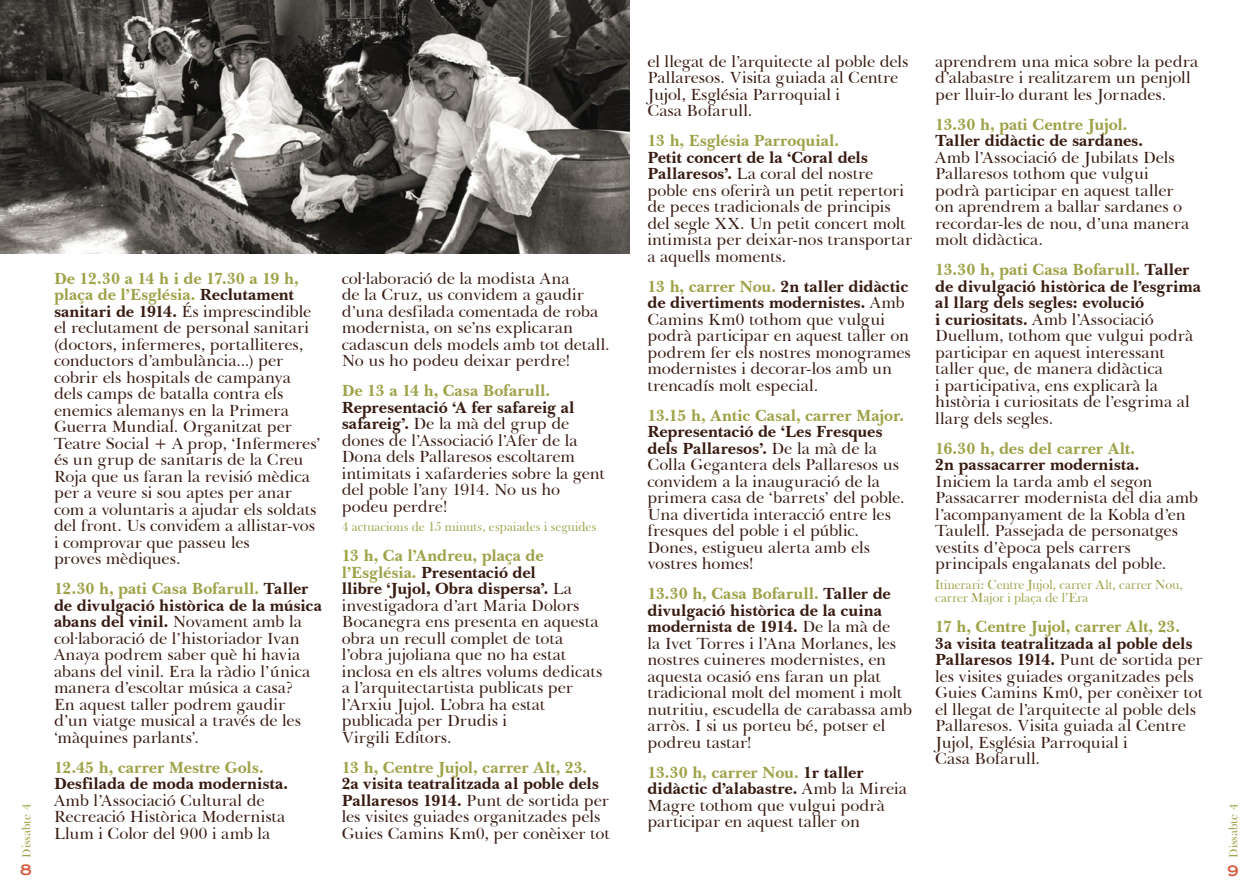
<style>
.page{position:relative;width:1259px;height:893px;background:#fff}
.page>*{position:absolute;margin:0;border:0;box-sizing:border-box;transform-origin:0 0}
.t1{font:16.5px/16.5px "Baskerville BT";letter-spacing:-.005em;color:#381b11}
.t2{font:700 16.5px "Baskerville BT";letter-spacing:-.005em;color:#9ea248}
.t3{font:700 16.5px "Baskerville BT";letter-spacing:-.005em;color:#381b11}
.t4{font:13.5px/13.5px "Bask Old Face";letter-spacing:.01em;color:#9ea248}
.t5{font:13.5px "OPTI Copperplate";color:#d65c41}
.t6{font:12px "Baskerville BT";color:#9ea248}
.s1{font-weight:700;color:#9ea248}
.s2{font-weight:700}
</style>
<div class="page">
<img style="left:0;top:0;width:629px;height:253px">
<p class="t6" style="left:19px;top:858px;width:55px;rotate:-90deg">Dissabte 4</p>
<p class="t5" style="left:20px;top:858px;width:14px">8</p>
<p class="t1" style="left:54px;top:270px;width:268px"><span class="s1">De 12.30 a 14 h i de 17.30 a 19 h, plaça de l’Església.</span> <span class="s2">Reclutament sanitari de 1914.</span> És imprescindible el reclutament de personal sanitari (doctors, infermeres, portalliteres, conductors d’ambulància...) per cobrir els hospitals de campanya dels camps de batalla contra els enemics alemanys en la Primera<br>Guerra Mundial. Organitzat per<br>Teatre Social + A prop, ‘Infermeres’ és un grup de sanitaris de la Creu<br>Roja que us faran la revisió mèdica per a veure si sou aptes per anar com a voluntaris a ajudar els soldats del front. Us convidem a allistar-vos i comprovar que passeu les<br>proves mèdiques.</p>
<p class="t1" style="left:54px;top:581px;width:269px"><span class="s1">12.30 h, pati Casa Bofarull.</span> <span class="s2">Taller de divulgació històrica de la música abans del vinil.</span> Novament amb la col·laboració de l’historiador Ivan<br>Anaya podrem saber què hi havia abans del vinil. Era la ràdio l’única manera d’escoltar música a casa?<br>En aquest taller podrem gaudir d’un viatge musical a través de les ‘màquines parlants’.</p>
<p class="t2" style="left:54px;top:757px;width:211px">12.45 h, carrer Mestre Gols.</p>
<p class="t3" style="left:54px;top:774px;width:236px">Desfilada de moda modernista.</p>
<p class="t1" style="left:54px;top:792px;width:233px">Amb l’Associació Cultural de<br>Recreació Històrica Modernista<br>Llum i Color del 900 i amb la</p>
<p class="t1" style="left:342px;top:270px;width:269px">col·laboració de la modista Ana<br>de la Cruz, us convidem a gaudir d’una desfilada comentada de roba modernista, on se’ns explicaran cadascun dels models amb tot detall.<br>No us ho podeu deixar perdre!</p>
<p class="t2" style="left:342px;top:381px;width:210px">De 13 a 14 h, Casa Bofarull.</p>
<p class="t1" style="left:342px;top:399px;width:265px"><span class="s2">Representació ‘A fer safareig al safareig’.</span> De la mà del grup de dones de l’Associació l’Afer de la<br>Dona dels Pallaresos escoltarem intimitats i xafarderies sobre la gent del poble l’any 1914. No us ho podeu perdre!</p>
<p class="t4" style="left:342px;top:520px;width:256px">4 actuacions de 15 minuts, espaiades i seguides</p>
<p class="t1" style="left:342px;top:548px;width:262px"><span class="s1">13 h, Ca l’Andreu, plaça de l’Església.</span> <span class="s2">Presentació del<br>llibre ‘Jujol, Obra dispersa’.</span> La investigadora d’art Maria Dolors<br>Bocanegra ens presenta en aquesta obra un recull complet de tota l’obra jujoliana que no ha estat inclosa en els altres volums dedicats a l’arquitectartista publicats per l’Arxiu Jujol. L’obra ha estat publicada per Drudis i<br>Virgili Editors.</p>
<p class="t2" style="left:342px;top:757px;width:247px">13 h, Centre Jujol, carrer Alt, 23.</p>
<p class="t1" style="left:342px;top:776px;width:269px"><span class="s2">2a visita teatralitzada al poble dels Pallaresos 1914.</span> Punt de sortida per les visites guiades organitzades pels Guies Camins Km0, per conèixer tot</p>
<p class="t1" style="left:647px;top:53px;width:262px">el llegat de l’arquitecte al poble dels<br>Pallaresos. Visita guiada al Centre<br>Jujol, Església Parroquial i<br>Casa Bofarull.</p>
<p class="t2" style="left:647px;top:130px;width:193px">13 h, Església Parroquial.</p>
<p class="t1" style="left:647px;top:149px;width:266px"><span class="s2">Petit concert de la ‘Coral dels<br>Pallaresos’.</span> La coral del nostre poble ens oferirà un petit repertori de peces tradicionals de principis del segle XX. Un petit concert molt intimista per deixar-nos transportar a aquells moments.</p>
<p class="t1" style="left:647px;top:278px;width:265px"><span class="s1">13 h, carrer Nou.</span> <span class="s2">2n taller didàctic de divertiments modernistes.</span> Amb<br>Camins Km0 tothom que vulgui podrà participar en aquest taller on podrem fer els nostres monogrames modernistes i decorar-los amb un trencadís molt especial.</p>
<p class="t2" style="left:647px;top:405px;width:258px">13.15 h, Antic Casal, carrer Major.</p>
<p class="t1" style="left:647px;top:423px;width:259px"><span class="s2">Representació de ‘Les Fresques dels Pallaresos’.</span> De la mà de la<br>Colla Gegantera dels Pallaresos us convidem a la inauguració de la primera casa de ‘barrets’ del poble.<br>Una divertida interacció entre les fresques del poble i el públic.<br>Dones, estigueu alerta amb els vostres homes!</p>
<p class="t1" style="left:647px;top:585px;width:266px"><span class="s1">13.30 h, Casa Bofarull.</span> <span class="s2">Taller de divulgació històrica de la cuina modernista de 1914.</span> De la mà de<br>la Ivet Torres i l’Ana Morlanes, les nostres cuineres modernistes, en aquesta ocasió ens faran un plat tradicional molt del moment i molt nutritiu, escudella de carabassa amb arròs. I si us porteu bé, potser el podreu tastar!</p>
<p class="t1" style="left:647px;top:764px;width:261px"><span class="s1">13.30 h, carrer Nou.</span> <span class="s2">1r taller didàctic d’alabastre.</span> Amb la Mireia<br>Magre tothom que vulgui podrà participar en aquest taller on</p>
<p class="t1" style="left:935px;top:53px;width:264px">aprendrem una mica sobre la pedra d’alabastre i realitzarem un penjoll per lluir-lo durant les Jornades.</p>
<p class="t2" style="left:935px;top:114px;width:194px">13.30 h, pati Centre Jujol.</p>
<p class="t3" style="left:935px;top:130px;width:209px">Taller didàctic de sardanes.</p>
<p class="t1" style="left:935px;top:149px;width:255px">Amb l’Associació de Jubilats Dels<br>Pallaresos tothom que vulgui podrà participar en aquest taller on aprendrem a ballar sardanes o recordar-les de nou, d’una manera molt didàctica.</p>
<p class="t1" style="left:935px;top:261px;width:267px"><span class="s1">13.30 h, pati Casa Bofarull.</span> <span class="s2">Taller de divulgació històrica de l’esgrima al llarg dels segles: evolució<br>i curiositats.</span> Amb l’Associació<br>Duellum, tothom que vulgui podrà participar en aquest interessant taller que, de manera didàctica<br>i participativa, ens explicarà la història i curiositats de l’esgrima al llarg dels segles.</p>
<p class="t2" style="left:935px;top:438px;width:201px">16.30 h, des del carrer Alt.</p>
<p class="t3" style="left:935px;top:454px;width:206px">2n passacarrer modernista.</p>
<p class="t1" style="left:935px;top:473px;width:264px">Iniciem la tarda amb el segon<br>Passacarrer modernista del dia amb l’acompanyament de la Kobla d’en<br>Taulell. Passejada de personatges vestits d’època pels carrers principals engalanats del poble.</p>
<p class="t4" style="left:935px;top:578px;width:249px">Itinerari: Centre Jujol, carrer Alt, carrer Nou, carrer Major i plaça de l’Era</p>
<p class="t2" style="left:935px;top:616px;width:246px">17 h, Centre Jujol, carrer Alt, 23.</p>
<p class="t1" style="left:935px;top:635px;width:269px"><span class="s2">3a visita teatralitzada al poble dels Pallaresos 1914.</span> Punt de sortida per les visites guiades organitzades pels Guies Camins Km0, per conèixer tot el llegat de l’arquitecte al poble dels Pallaresos. Visita guiada al Centre Jujol, Església Parroquial i<br>Casa Bofarull.</p>
<p class="t6" style="left:1226px;top:858px;width:55px;rotate:-90deg">Dissabte 4</p>
<p class="t5" style="left:1227px;top:860px;width:14px">9</p>
</div>
